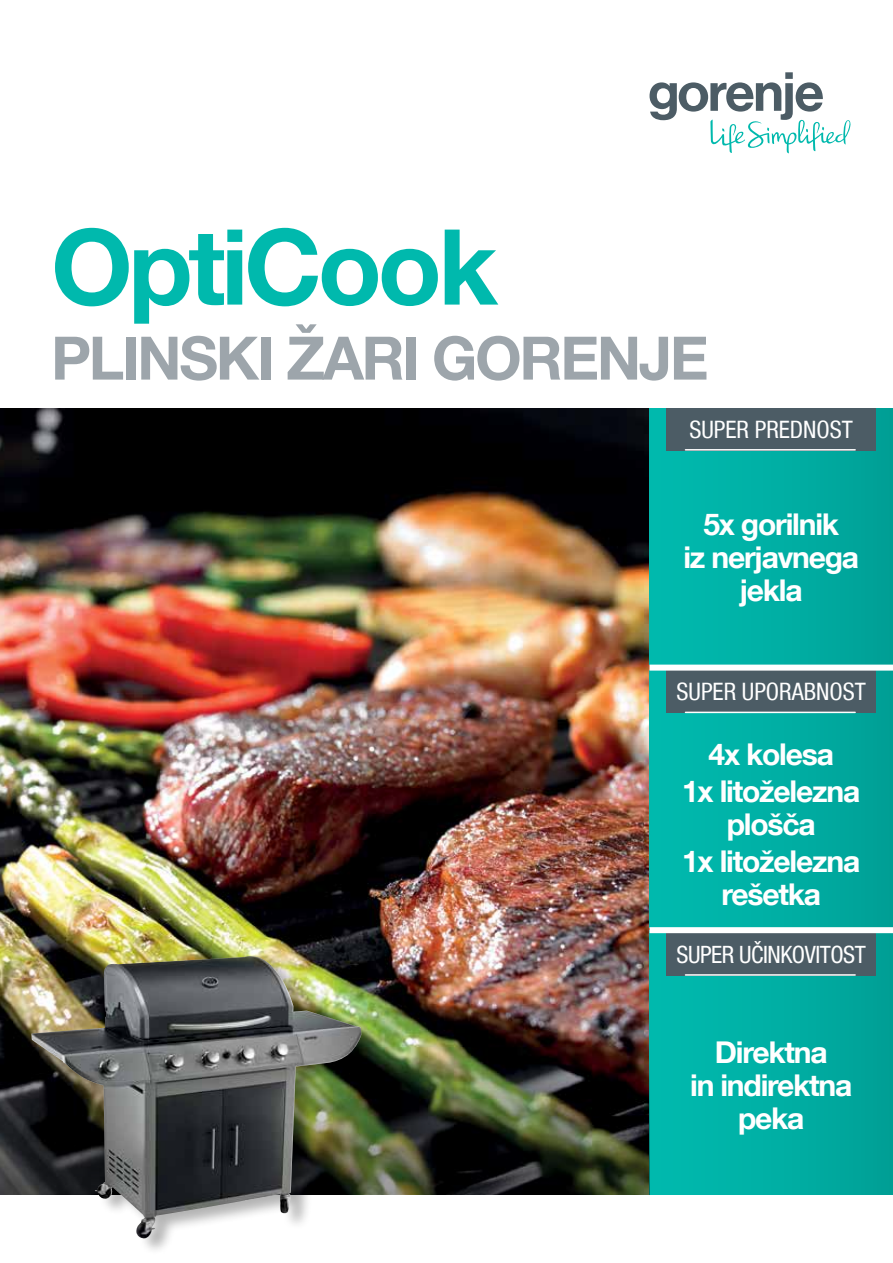
<style>
.page{position:relative;width:893px;height:1263px;background:#fff}
.page>*{position:absolute;margin:0;border:0;box-sizing:border-box;transform-origin:0 0}
.t1{font:700 105px "Helvetica Neue LT Com";letter-spacing:-.04em;color:#00b9ad}
.t2{font:700 60px "Helvetica Neue LT Com";letter-spacing:-.04em;color:#9da5ab}
.t3{font:700 30px/33px "Helvetica Neue LT Com";letter-spacing:-.04em;color:#fff;text-align:center}
.t4{font:condensed 24px "Helvetica Neue LT Com";color:#fff}
.t5{font:condensed 24px "Helvetica Neue LT Pro";letter-spacing:-.02em;color:#fff}
</style>
<div class="page">
<img style="left:0;top:408px;width:649px;height:654px">
<div style="left:649px;top:930px;width:244px;height:265px;background:linear-gradient(to right,#00bcb0,#00a197)"></div>
<div style="left:649px;top:408px;width:244px;height:257px;background:linear-gradient(to right,#00bcb0,#00a197)"></div>
<div style="left:649px;top:671px;width:244px;height:256px;background:linear-gradient(to right,#00bcb0,#00a197)"></div>
<div style="left:666px;top:408px;width:210px;height:43px;background:#4c5c65"></div>
<hr style="left:685px;top:449px;width:170px;height:2px;background:#fff">
<div style="left:666px;top:671px;width:210px;height:42px;background:#4c5c65"></div>
<hr style="left:685px;top:712px;width:170px;height:1px;background:#fff">
<div style="left:666px;top:933px;width:210px;height:43px;background:#4c5c65"></div>
<hr style="left:685px;top:974px;width:170px;height:2px;background:#fff">
<div style="left:649px;top:927px;width:244px;height:6px;background:#fff"></div>
<svg style="left:649px;top:72px;width:201px;height:81px"></svg>
<img style="left:0;top:1062px;width:650px;height:133px">
<div style="left:33px;top:953px;width:350px;height:302px;background:#000;opacity:.3"></div>
<img style="left:31px;top:956px;width:330px;height:282px">
<h1 class="t1" style="left:51px;top:201px;width:448px">OptiCook</h1>
<h2 class="t2" style="left:51px;top:320px;width:659px">PLINSKI ŽARI GORENJE</h2>
<p class="t4" style="left:689px;top:415px;width:165px">SUPER PREDNOST</p>
<p class="t3" style="left:683px;top:507px;width:177px">5x gorilnik<br>iz nerjavnega jekla</p>
<p class="t4" style="left:677px;top:678px;width:191px">SUPER UPORABNOST</p>
<p class="t3" style="left:682px;top:735px;width:180px;line-height:37.2px">4x kolesa<br>1x litoželezna</p>
<p class="t3" style="left:682px;top:805px;width:180px;line-height:37.2px">plošča<br>1x litoželezna</p>
<p class="t3" style="left:721px;top:877px;width:101px">rešetka</p>
<p class="t5" style="left:677px;top:941px;width:191px">SUPER UČINKOVITOST</p>
<p class="t3" style="left:690px;top:1035px;width:164px">Direktna<br>in indirektna peka</p>
</div>
